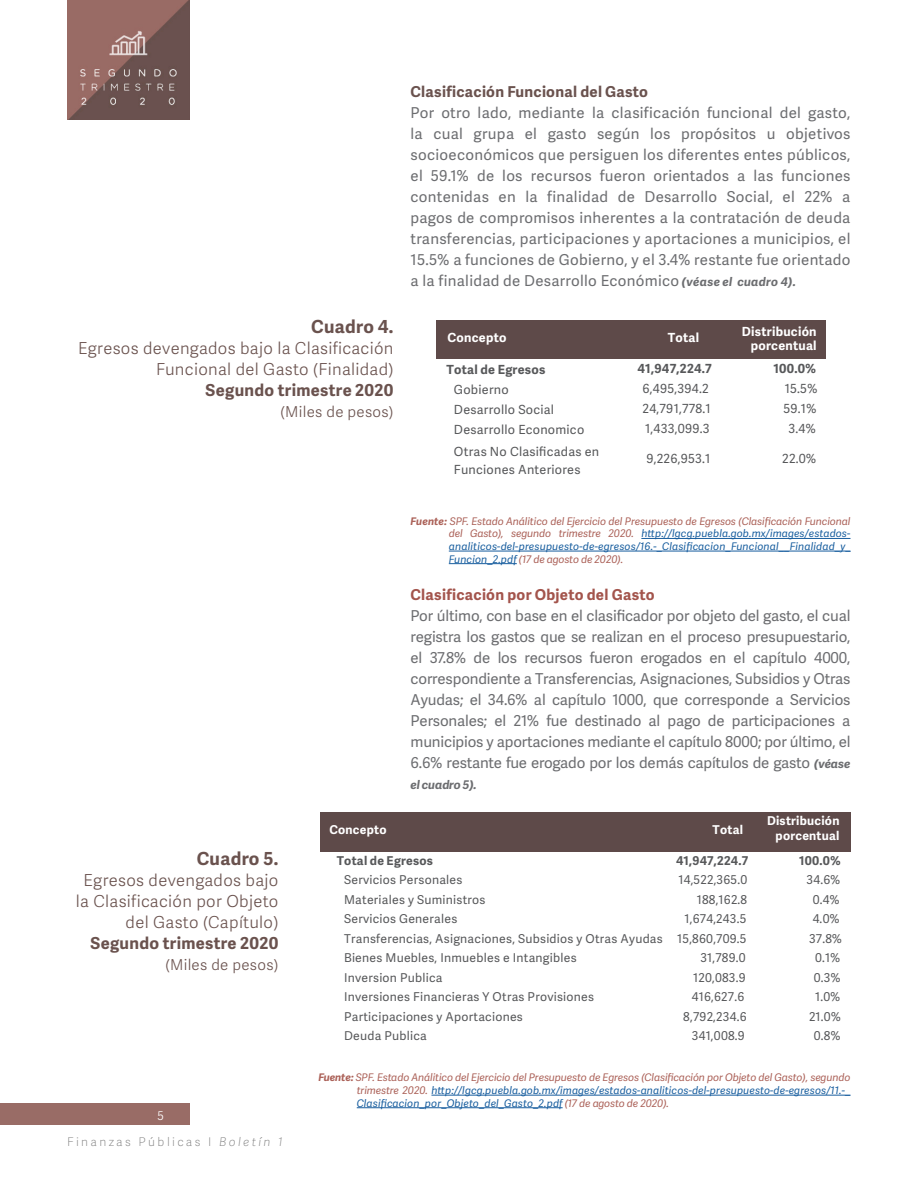
<style>
.page{position:relative;width:918px;height:1188px;background:#fff}
.page>*{position:absolute;margin:0;border:0;box-sizing:border-box;transform-origin:0 0}
.t1{font:700 18px "Adelle Sans";letter-spacing:.02em;color:#6a524e}
.t2{font:300 16.5px/21px "Adelle Sans";letter-spacing:.02em;color:#6a524e;text-align:right}
.t3{font:700 16.5px "Adelle Sans";letter-spacing:.02em;color:#6a524e}
.t4{font:15px/21px "Adelle Sans";letter-spacing:-.01em;color:#6c6d70;text-align:justify}
.t5{font:700 15px "Adelle Sans";letter-spacing:.02em;color:#6a524e}
.t6{font:700 15px "Adelle Sans";letter-spacing:.02em;color:#a3544c}
.t7{font:300 15px "Adelle Sans";letter-spacing:.02em;color:#6a524e}
.t8{font:12.6px/18.9px "Adelle Sans";letter-spacing:.02em;color:#57585a}
.t9{font:700 12.6px/13.8px "Adelle Sans";letter-spacing:.02em;color:#fff;text-align:right}
.t10{font:700 12.6px "Adelle Sans";letter-spacing:.02em;color:#57585a}
.t11{font:12.15px "Adelle Sans";letter-spacing:.02em;color:#57585a}
.t12{font:700 12.15px/14.7px "Adelle Sans";letter-spacing:.02em;color:#fff;text-align:right}
.t13{font:700 12.15px "Adelle Sans";letter-spacing:.02em;color:#57585a}
.t14{font:100 12px "Adelle Sans";letter-spacing:.2em;color:#808080}
.t15{font:italic 700 12px "Adelle Sans";letter-spacing:-.01em;color:#6c6d70}
.t16{font:300 12px "Adelle Sans";color:#fff}
.t17{font:italic 10.5px/12.6px "Adelle Sans";letter-spacing:.01em;color:#175d9e;text-align:justify}
.t18{font:italic 10.5px/12.6px "Adelle Sans";letter-spacing:.01em;color:#ab6158;text-align:justify}
.s1{font-weight:700;font-style:italic;font-size:12px}
.s2{font-weight:700;color:#ab6158}
.s3{color:#ab6158}
.s4{font-style:italic}
.s5{font-weight:700}
.s6{color:#175d9e}
</style>
<div class="page">
<img style="left:67px;top:0;width:123px;height:120px">
<div style="left:0;top:1104px;width:190px;height:21px;background:#996c66"></div>
<hr style="left:641px;top:538px;width:209px;height:1px;background:#175d9e">
<hr style="left:449px;top:551px;width:402px;height:1px;background:#175d9e">
<hr style="left:449px;top:563px;width:68px;height:1px;background:#175d9e">
<div style="left:436px;top:320px;width:389px;height:39px;background:#5e4a49"></div>
<div style="left:320px;top:812px;width:530px;height:39px;background:#5e4a49"></div>
<hr style="left:431px;top:1095px;width:419px;height:1px;background:#175d9e">
<hr style="left:357px;top:1107px;width:206px;height:1px;background:#175d9e">
<p class="t1" style="left:311px;top:314px;width:84px">Cuadro 4.</p>
<p class="t2" style="left:78px;top:337px;width:317px">Egresos devengados bajo la Clasificación<br>Funcional del Gasto (Finalidad)</p>
<p class="t3" style="left:206px;top:378px;width:189px">Segundo trimestre 2020</p>
<p class="t7" style="left:280px;top:401px;width:115px">(Miles de pesos)</p>
<p class="t5" style="left:411px;top:80px;width:239px">Clasificación Funcional del Gasto</p>
<p class="t4" style="left:411px;top:101px;width:441px">Por otro lado, mediante la clasificación funcional del gasto, la cual grupa el gasto según los propósitos u objetivos socioeconómicos que persiguen los diferentes entes públicos, el 59.1% de los recursos fueron orientados a las funciones contenidas en la finalidad de Desarrollo Social, el 22% a pagos de compromisos inherentes a la contratación de deuda transferencias, participaciones y aportaciones a municipios, el 15.5% a funciones de Gobierno, y el 3.4% restante fue orientado a la finalidad de Desarrollo Económico <span class="s1">(véase el cuadro 4).</span></p>
<p class="t9" style="left:448px;top:330px;width:60px">Concepto</p>
<p class="t9" style="left:668px;top:330px;width:33px">Total</p>
<p class="t9" style="left:742px;top:324px;width:76px">Distribución porcentual</p>
<p class="t10" style="left:446px;top:360px;width:101px">Total de Egresos</p>
<p class="t10" style="left:638px;top:359px;width:76px">41,947,224.7</p>
<p class="t10" style="left:773px;top:359px;width:44px">100.0%</p>
<p class="t8" style="left:454px;top:380px;width:56px">Gobierno</p>
<p class="t8" style="left:643px;top:378px;width:68px">6,495,394.2</p>
<p class="t8" style="left:785px;top:378px;width:34px">15.5%</p>
<p class="t8" style="left:454px;top:400px;width:102px">Desarrollo Social</p>
<p class="t8" style="left:643px;top:398px;width:70px">24,791,778.1</p>
<p class="t8" style="left:783px;top:398px;width:35px">59.1%</p>
<p class="t8" style="left:454px;top:420px;width:132px">Desarrollo Economico</p>
<p class="t8" style="left:645px;top:419px;width:66px">1,433,099.3</p>
<p class="t8" style="left:788px;top:419px;width:29px">3.4%</p>
<p class="t8" style="left:454px;top:441px;width:147px">Otras No Clasificadas en<br>Funciones Anteriores</p>
<p class="t8" style="left:646px;top:449px;width:66px">9,226,953.1</p>
<p class="t8" style="left:782px;top:449px;width:36px">22.0%</p>
<p class="t17" style="left:449px;top:514px;width:403px;text-indent:-38px"><span class="s2">Fuente:</span> <span class="s3">SPF. Estado Análitico del Ejercicio del Presupuesto de Egresos (Clasificación Funcional del Gasto), segundo trimestre 2020.</span> http://lgcg.puebla.gob.mx/images/estados&shy;analiticos-del-presupuesto-de-egresos/16.-_Clasificacion_Funcional__Finalidad_y_ Funcion_2.pdf <span class="s3">(17 de agosto de 2020).</span></p>
<p class="t6" style="left:411px;top:584px;width:245px">Clasificación por Objeto del Gasto</p>
<p class="t4" style="left:411px;top:605px;width:442px">Por último, con base en el clasificador por objeto del gasto, el cual registra los gastos que se realizan en el proceso presupuestario, el 37.8% de los recursos fueron erogados en el capítulo 4000, correspondiente a Transferencias, Asignaciones, Subsidios y Otras Ayudas; el 34.6% al capítulo 1000, que corresponde a Servicios Personales; el 21% fue destinado al pago de participaciones a municipios y aportaciones mediante el capítulo 8000; por último, el 6.6% restante fue erogado por los demás capítulos de gasto <span class="s1">(véase</span></p>
<p class="t15" style="left:411px;top:776px;width:68px">el cuadro 5).</p>
<p class="t1" style="left:197px;top:845px;width:83px">Cuadro 5.</p>
<p class="t2" style="left:76px;top:869px;width:204px">Egresos devengados bajo la Clasificación por Objeto del Gasto (Capítulo)</p>
<p class="t3" style="left:91px;top:931px;width:189px">Segundo trimestre 2020</p>
<p class="t7" style="left:165px;top:954px;width:115px">(Miles de pesos)</p>
<p class="t16" style="left:158px;top:1108px;width:8px">5</p>
<p class="t14" style="left:67px;top:1133px;width:217px">Finanzas Públicas I <span class="s4">Boletín 1</span></p>
<p class="t12" style="left:329px;top:822px;width:59px">Concepto</p>
<p class="t12" style="left:713px;top:822px;width:32px">Total</p>
<p class="t12" style="left:767px;top:813px;width:74px">Distribución porcentual</p>
<p class="t13" style="left:337px;top:851px;width:98px">Total de Egresos</p>
<p class="t13" style="left:676px;top:851px;width:74px">41,947,224.7</p>
<p class="t13" style="left:799px;top:851px;width:43px">100.0%</p>
<p class="t11" style="left:344px;top:871px;width:120px">Servicios Personales</p>
<p class="t11" style="left:678px;top:871px;width:70px">14,522,365.0</p>
<p class="t11" style="left:807px;top:871px;width:35px">34.6%</p>
<p class="t11" style="left:344px;top:891px;width:143px">Materiales y Suministros</p>
<p class="t11" style="left:697px;top:891px;width:52px">188,162.8</p>
<p class="t11" style="left:813px;top:891px;width:28px">0.4%</p>
<p class="t11" style="left:344px;top:910px;width:115px">Servicios Generales</p>
<p class="t11" style="left:685px;top:910px;width:63px">1,674,243.5</p>
<p class="t11" style="left:813px;top:910px;width:28px">4.0%</p>
<p class="t11" style="left:344px;top:930px;width:404px">Transferencias, Asignaciones, Subsidios y Otras Ayudas 15,860,709.5</p>
<p class="t11" style="left:809px;top:930px;width:34px">37.8%</p>
<p class="t11" style="left:344px;top:949px;width:234px">Bienes Muebles, Inmuebles e Intangibles</p>
<p class="t11" style="left:700px;top:949px;width:47px">31,789.0</p>
<p class="t11" style="left:815px;top:949px;width:27px">0.1%</p>
<p class="t11" style="left:344px;top:969px;width:100px">Inversion Publica</p>
<p class="t11" style="left:693px;top:969px;width:54px">120,083.9</p>
<p class="t11" style="left:814px;top:969px;width:28px">0.3%</p>
<p class="t11" style="left:344px;top:988px;width:251px">Inversiones Financieras Y Otras Provisiones</p>
<p class="t11" style="left:692px;top:988px;width:54px">416,627.6</p>
<p class="t11" style="left:815px;top:988px;width:27px">1.0%</p>
<p class="t11" style="left:344px;top:1008px;width:180px">Participaciones y Aportaciones</p>
<p class="t11" style="left:683px;top:1008px;width:65px">8,792,234.6</p>
<p class="t11" style="left:809px;top:1008px;width:33px">21.0%</p>
<p class="t11" style="left:344px;top:1027px;width:84px">Deuda Publica</p>
<p class="t11" style="left:692px;top:1027px;width:54px">341,008.9</p>
<p class="t11" style="left:814px;top:1027px;width:28px">0.8%</p>
<p class="t18" style="left:357px;top:1071px;width:495px;text-indent:-38px"><span class="s5">Fuente:</span> SPF. Estado Análitico del Ejercicio del Presupuesto de Egresos (Clasificación por Objeto del Gasto), segundo trimestre 2020. <span class="s6">http://lgcg.puebla.gob.mx/images/estados-analiticos-del-presupuesto-de-egresos/11.-_ Clasificacion_por_Objeto_del_Gasto_2.pdf</span> (17 de agosto de 2020).</p>
</div>
